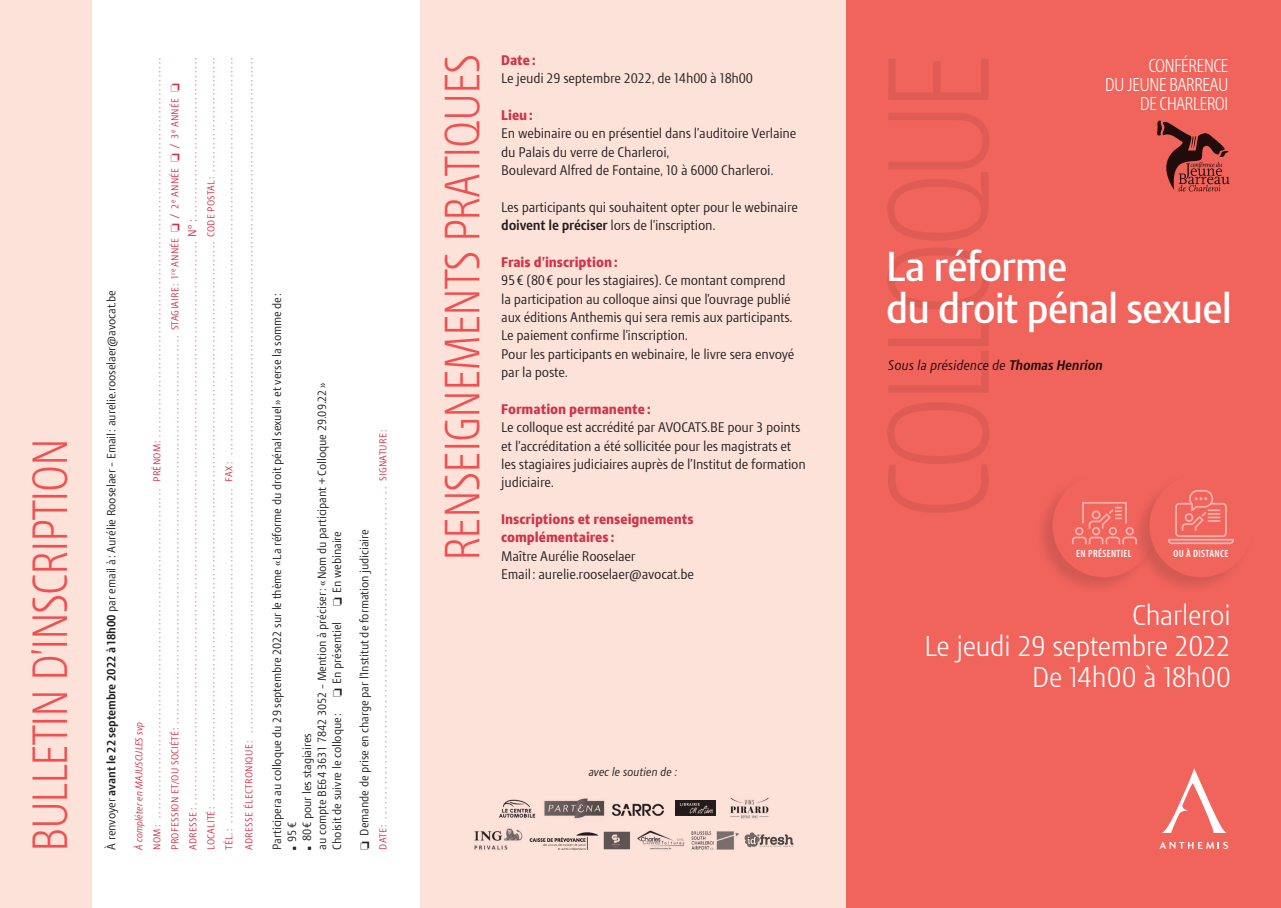
<style>
.page{position:relative;width:1281px;height:908px;background:#fff}
.page>*{position:absolute;margin:0;border:0;box-sizing:border-box;transform-origin:0 0}
.JBC_Rubrique_vertica{font:300 48px "Modena";letter-spacing:-.03em;color:#ef5050;scale:.9 1}
.JBC_Titre_1__princip{font:500 40.5px/42px "Modena";letter-spacing:-.035em;color:#fff}
.JBC_Titre_2__dates{font:300 27.75px/31.2px "Modena";letter-spacing:-.02em;color:#fff;text-align:right}
.JBC_CONFÉRENCE_JBC{font:300 18px/18.8px "Modena";letter-spacing:-.05em;color:#fff;text-align:right;scale:.9 1}
.JBC_Body_drapeau__re{font:13.5px/18.3px "Modena";letter-spacing:-.015em;color:#231f20}
.JBC_Intertitre__info{font:800 13.5px/18.1px "Modena";letter-spacing:-.005em;color:#cf344c}
.t1{font:italic 13.5px "Modena";color:#231f20}
.JBC_Bulletin_Body{font:11.7px "Modena";letter-spacing:-.01em;color:#231f20}
.JBC_Bulletin_2{font:11.7px "Modena";letter-spacing:-.01em;color:#231f20}
.JBC_Body_programme{font:italic 11.7px "Modena";letter-spacing:-.005em;color:#231f20}
.dépl_xx_Body_1{font:600 condensed 10.5px "Myriad Pro";letter-spacing:.035em;color:#fff}
.JBC_Bulletin_2-2{font:9.75px "Modena";letter-spacing:.02em;color:#cf344c}
.JBC_Bulletin_Body__à{font:italic 9.75px "Modena";letter-spacing:-.01em;color:#cf344c}
.s1{font-weight:700}
.s2{font-size:11.7px}
</style>
<div class="page">
<div style="left:846px;top:0;width:435px;height:907px;background:#f1645c"></div>
<div style="left:0;top:0;width:92px;height:907px;background:#fde2d9"></div>
<div style="left:420px;top:0;width:426px;height:907px;background:#fde2d9"></div>
<svg style="left:1163px;top:768px;width:62px;height:64px"></svg>
<svg style="left:1160px;top:841px;width:68px;height:7px"></svg>
<img style="left:1157px;top:120px;width:73px;height:72px">
<div style="left:1034px;top:473px;width:122px;height:122px;background:#231f20;opacity:.15"></div>
<div style="left:1052px;top:474px;width:103px;height:103px;background:#f1645c;border-radius:50%"></div>
<div style="left:1131px;top:473px;width:122px;height:122px;background:#231f20;opacity:.15"></div>
<div style="left:1149px;top:474px;width:103px;height:103px;background:#f1645c;border-radius:50%"></div>
<img style="left:1168px;top:490px;width:66px;height:54px">
<img style="left:1072px;top:501px;width:65px;height:44px">
<img style="left:499px;top:798px;width:165px;height:21px">
<img style="left:730px;top:797px;width:39px;height:22px">
<img style="left:675px;top:800px;width:40px;height:15px">
<img style="left:474px;top:828px;width:49px;height:22px">
<img style="left:603px;top:830px;width:136px;height:20px">
<img style="left:745px;top:832px;width:49px;height:15px">
<img style="left:529px;top:832px;width:69px;height:17px">
<p class="JBC_Rubrique_vertica" style="left:20px;top:851px;width:461px;rotate:-90deg">BULLETIN D’INSCRIPTION</p>
<p class="JBC_Bulletin_Body" style="left:104px;top:849px;width:561px;rotate:-90deg">À renvoyer <span class="s1">avant le 22 septembre 2022 à 18h00</span> par email à: Aurélie Rooselaer – Email: aurelie.rooselaer@avocat.be</p>
<p class="JBC_Bulletin_2-2" style="left:151px;top:849px;width:793px;rotate:-90deg">NOM : .......................................................................... PRÉNOM : ........................ . . . . . . . . . . . . . . . . . . . . . . . . . . . . . . . . . . . . . . . . . . . . . . . . . . . . . . . . . . . . . .</p>
<p class="JBC_Bulletin_Body__à" style="left:133px;top:849px;width:129px;rotate:-90deg">À compléter en MAJUSCULES svp</p>
<p class="JBC_Bulletin_2-2" style="left:169px;top:849px;width:767px;rotate:-90deg">PROFESSION ET/OU SOCIÉTÉ : ....................................................................................... STAGIAIRE : 1<sup>re</sup> ANNÉE □ <span class="s2">/</span> 2<sup>e</sup> ANNÉE □ <span class="s2">/</span> 3<sup>e</sup> ANNÉE □</p>
<p class="JBC_Bulletin_2-2" style="left:187px;top:849px;width:792px;rotate:-90deg">ADRESSE : .............................................................................................................................. <span class="s2">N°:</span> .....................................</p>
<p class="JBC_Bulletin_2-2" style="left:205px;top:849px;width:792px;rotate:-90deg">LOCALITÉ : ............................................................................................................................. CODE POSTAL : ...........................</p>
<p class="JBC_Bulletin_2-2" style="left:223px;top:849px;width:793px;rotate:-90deg">TÉL.: . . . . . . . . . . . . . . . . . . . . . . . . . . . . . . . . . . . . . . . . . . . . . . . . . . . . . . . . . . . . . . . . . . . . . . . . . . . FAX: ............................ . . . . . . . . . . . . . . . . . . . . . . . . . . . . . . . . . . . . . . . . . . . . . . . . . . . . . . . . . . . . . .</p>
<p class="JBC_Bulletin_2-2" style="left:243px;top:849px;width:680px;rotate:-90deg">ADRESSE ÉLECTRONIQUE : ........................................................................................................................................................</p>
<p class="JBC_Bulletin_Body" style="left:270px;top:849px;width:558px;rotate:-90deg">Participera au colloque du 29 septembre 2022 sur le thème «La réforme du droit pénal sexuel» et verse la somme de:</p>
<p class="JBC_Bulletin_Body" style="left:315px;top:849px;width:468px;rotate:-90deg">au compte BE64 3631 7842 3052 – Mention à préciser: «Nom du participant + Colloque 29.09.22»</p>
<p class="JBC_Bulletin_Body" style="left:330px;top:605px;width:76px;rotate:-90deg">□ En webinaire</p>
<p class="JBC_Bulletin_2" style="left:357px;top:849px;width:322px;rotate:-90deg">□ Demande de prise en charge par l’Institut de formation judiciaire</p>
<p class="JBC_Bulletin_Body" style="left:330px;top:696px;width:76px;rotate:-90deg">□ En présentiel</p>
<p class="JBC_Bulletin_Body" style="left:330px;top:849px;width:138px;rotate:-90deg">Choisit de suivre le colloque:</p>
<p class="JBC_Bulletin_Body" style="left:300px;top:849px;width:118px;rotate:-90deg">■ 80€ pour les stagiaires</p>
<p class="JBC_Bulletin_Body" style="left:285px;top:849px;width:29px;rotate:-90deg">■ 95€</p>
<p class="JBC_Bulletin_2-2" style="left:377px;top:849px;width:421px;rotate:-90deg">DATE : .................................................................. SIGNATURE :</p>
<p class="JBC_Rubrique_vertica" style="left:432px;top:561px;width:565px;rotate:-90deg">RENSEIGNEMENTS PRATIQUES</p>
<p class="JBC_Intertitre__info" style="left:501px;top:51px;width:36px">Date:</p>
<p class="JBC_Body_drapeau__re" style="left:501px;top:69px;width:253px">Le jeudi 29 septembre 2022, de 14h00 à 18h00</p>
<p class="JBC_Intertitre__info" style="left:501px;top:106px;width:33px">Lieu:</p>
<p class="JBC_Body_drapeau__re" style="left:501px;top:124px;width:297px">En webinaire ou en présentiel dans l’auditoire Verlaine du Palais du verre de Charleroi,</p>
<p class="JBC_Body_drapeau__re" style="left:501px;top:161px;width:274px">Boulevard Alfred de Fontaine, 10 à 6000 Charleroi.</p>
<p class="JBC_Body_drapeau__re" style="left:501px;top:198px;width:298px">Les participants qui souhaitent opter pour le webinaire <span class="s1">doivent le préciser</span> lors de l’inscription.</p>
<p class="JBC_Intertitre__info" style="left:501px;top:253px;width:118px">Frais d’inscription:</p>
<p class="JBC_Body_drapeau__re" style="left:501px;top:271px;width:293px">95€ (80€ pour les stagiaires). Ce montant comprend la participation au colloque ainsi que l’ouvrage publié aux éditions Anthemis qui sera remis aux participants.</p>
<p class="JBC_Body_drapeau__re" style="left:501px;top:326px;width:188px">Le paiement confirme l’inscription.</p>
<p class="JBC_Body_drapeau__re" style="left:501px;top:344px;width:295px">Pour les participants en webinaire, le livre sera envoyé par la poste.</p>
<p class="JBC_Intertitre__info" style="left:501px;top:399px;width:151px">Formation permanente:</p>
<p class="JBC_Body_drapeau__re" style="left:501px;top:418px;width:306px">Le colloque est accrédité par AVOCATS.BE pour 3 points et l’accréditation a été sollicitée pour les magistrats et les stagiaires judiciaires auprès de l’Institut de formation judiciaire.</p>
<p class="JBC_Intertitre__info" style="left:501px;top:510px;width:194px">Inscriptions et renseignements complémentaires:</p>
<p class="JBC_Body_drapeau__re" style="left:501px;top:546px;width:136px">Maître Aurélie Rooselaer</p>
<p class="JBC_Body_drapeau__re" style="left:501px;top:564px;width:194px">Email: aurelie.rooselaer@avocat.be</p>
<p class="JBC_Body_programme" style="left:589px;top:764px;width:90px">avec le soutien de :</p>
<p class="JBC_CONFÉRENCE_JBC" style="left:1105px;top:56px;width:139px">CONFÉRENCE<br>DU JEUNE BARREAU<br>DE CHARLEROI</p>
<p class="JBC_Titre_1__princip" style="left:886px;top:245px;width:348px">La réforme<br>du droit pénal sexuel</p>
<h3 class="t1" style="left:888px;top:356px;width:216px">Sous la présidence de <span class="s1">Thomas Henrion</span></h3>
<p class="dépl_xx_Body_1" style="left:1076px;top:548px;width:57px">EN PRÉSENTIEL</p>
<p class="dépl_xx_Body_1" style="left:1173px;top:548px;width:57px">OU À DISTANCE</p>
<p class="JBC_Titre_2__dates" style="left:924px;top:598px;width:308px">Charleroi<br>Le jeudi 29 septembre 2022</p>
<p class="JBC_Titre_2__dates" style="left:1032px;top:661px;width:201px">De 14h00 à 18h00</p>
</div>
